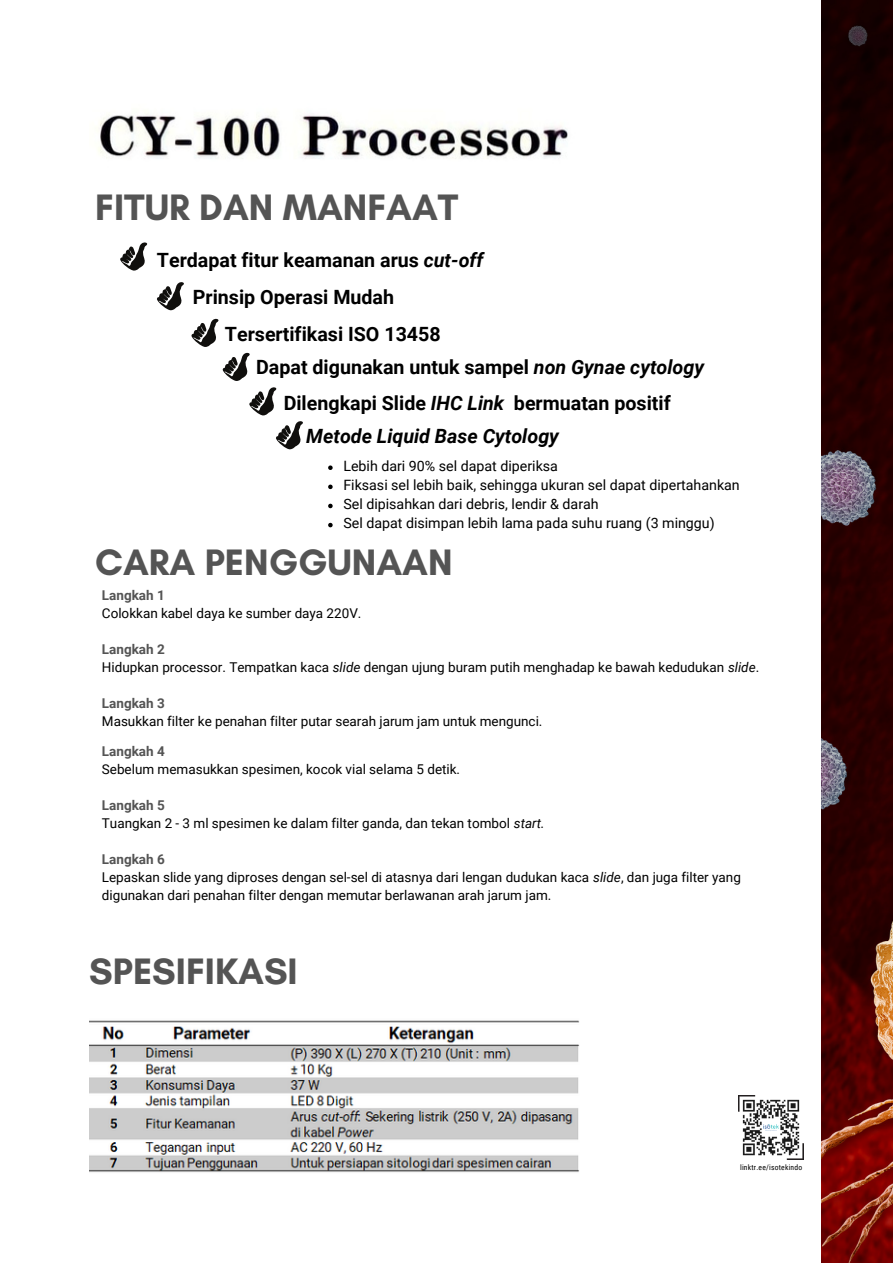
<style>
.page{position:relative;width:893px;height:1264px;background:#fff}
.page>*{position:absolute;margin:0;border:0;box-sizing:border-box;transform-origin:0 0}
.t1{font:700 37.5px "Glacial Indifference";color:#545454}
.t2{font:700 19.65px/35.5px "Roboto";color:#000;text-align:center}
.t3{font:italic 700 19.65px "Roboto";color:#000}
.t4{font:14.25px/19px "Roboto";color:#000}
.t5{font:13.5px/18px "Roboto";color:#000}
.t6{font:700 13.5px "Roboto";color:#545454}
.t7{font:7.65px "Roboto Condensed";letter-spacing:.025em;color:#000}
.s1{font-style:italic}
.s2{font-weight:700;color:#545454}
</style>
<div class="page">
<img style="left:821px;top:0;width:71px;height:1262px">
<svg style="left:120px;top:242px;width:27px;height:28px"></svg>
<img style="left:98px;top:114px;width:470px;height:45px">
<img style="left:89px;top:1020px;width:490px;height:152px">
<svg style="left:328px;top:465px;width:4px;height:5px"></svg>
<svg style="left:328px;top:484px;width:4px;height:5px"></svg>
<svg style="left:328px;top:503px;width:4px;height:5px"></svg>
<svg style="left:328px;top:523px;width:4px;height:4px"></svg>
<svg style="left:157px;top:282px;width:27px;height:28px"></svg>
<svg style="left:191px;top:319px;width:27px;height:28px"></svg>
<svg style="left:223px;top:353px;width:27px;height:28px"></svg>
<svg style="left:249px;top:387px;width:27px;height:28px"></svg>
<svg style="left:276px;top:421px;width:27px;height:28px"></svg>
<img style="left:738px;top:1095px;width:65px;height:64px">
<h1 class="t1" style="left:95px;top:184px;width:364px">FITUR DAN MANFAAT</h1>
<h2 class="t2" style="left:157px;top:242px;width:328px">Terdapat fitur keamanan arus <span class="s1">cut-off</span></h2>
<h2 class="t2" style="left:225px;top:279px;width:217px;line-height:36.8px;text-align:left;text-indent:-32px">Prinsip Operasi Mudah<br>Tersertifikasi ISO 13458</h2>
<h2 class="t2" style="left:256px;top:350px;width:449px">Dapat digunakan untuk sampel <span class="s1">non Gynae cytology<br></span>Dilengkapi Slide <span class="s1">IHC Link</span> bermuatan positif</h2>
<h2 class="t3" style="left:306px;top:425px;width:254px">Metode Liquid Base Cytology</h2>
<p class="t4" style="left:343px;top:456px;width:398px">Lebih dari 90% sel dapat diperiksa<br>Fiksasi sel lebih baik, sehingga ukuran sel dapat dipertahankan Sel dipisahkan dari debris, lendir &amp; darah<br>Sel dapat disimpan lebih lama pada suhu ruang (3 minggu)</p>
<h1 class="t1" style="left:95px;top:539px;width:359px">CARA PENGGUNAAN</h1>
<p class="t6" style="left:102px;top:587px;width:64px">Langkah 1</p>
<p class="t5" style="left:102px;top:604px;width:261px">Colokkan kabel daya ke sumber daya 220V.</p>
<p class="t5" style="left:102px;top:640px;width:658px"><span class="s2">Langkah 2<br></span>Hidupkan processor. Tempatkan kaca <span class="s1">slide</span> dengan ujung buram putih menghadap ke bawah kedudukan <span class="s1">slide</span>.</p>
<p class="t6" style="left:102px;top:695px;width:64px">Langkah 3</p>
<p class="t5" style="left:102px;top:712px;width:442px">Masukkan filter ke penahan filter putar searah jarum jam untuk mengunci.</p>
<p class="t6" style="left:102px;top:744px;width:64px">Langkah 4</p>
<p class="t5" style="left:102px;top:760px;width:360px">Sebelum memasukkan spesimen, kocok vial selama 5 detik.</p>
<p class="t5" style="left:102px;top:796px;width:444px"><span class="s2">Langkah 5<br></span>Tuangkan 2 - 3 ml spesimen ke dalam filter ganda, dan tekan tombol <span class="s1">start.</span></p>
<p class="t5" style="left:102px;top:850px;width:640px"><span class="s2">Langkah 6<br></span>Lepaskan slide yang diproses dengan sel-sel di atasnya dari lengan dudukan kaca <span class="s1">slide</span>, dan juga filter yang digunakan dari penahan filter dengan memutar berlawanan arah jarum jam.</p>
<h1 class="t1" style="left:89px;top:948px;width:210px">SPESIFIKASI</h1>
<p class="t7" style="left:740px;top:1162px;width:64px">linktr.ee/isotekindo</p>
</div>
